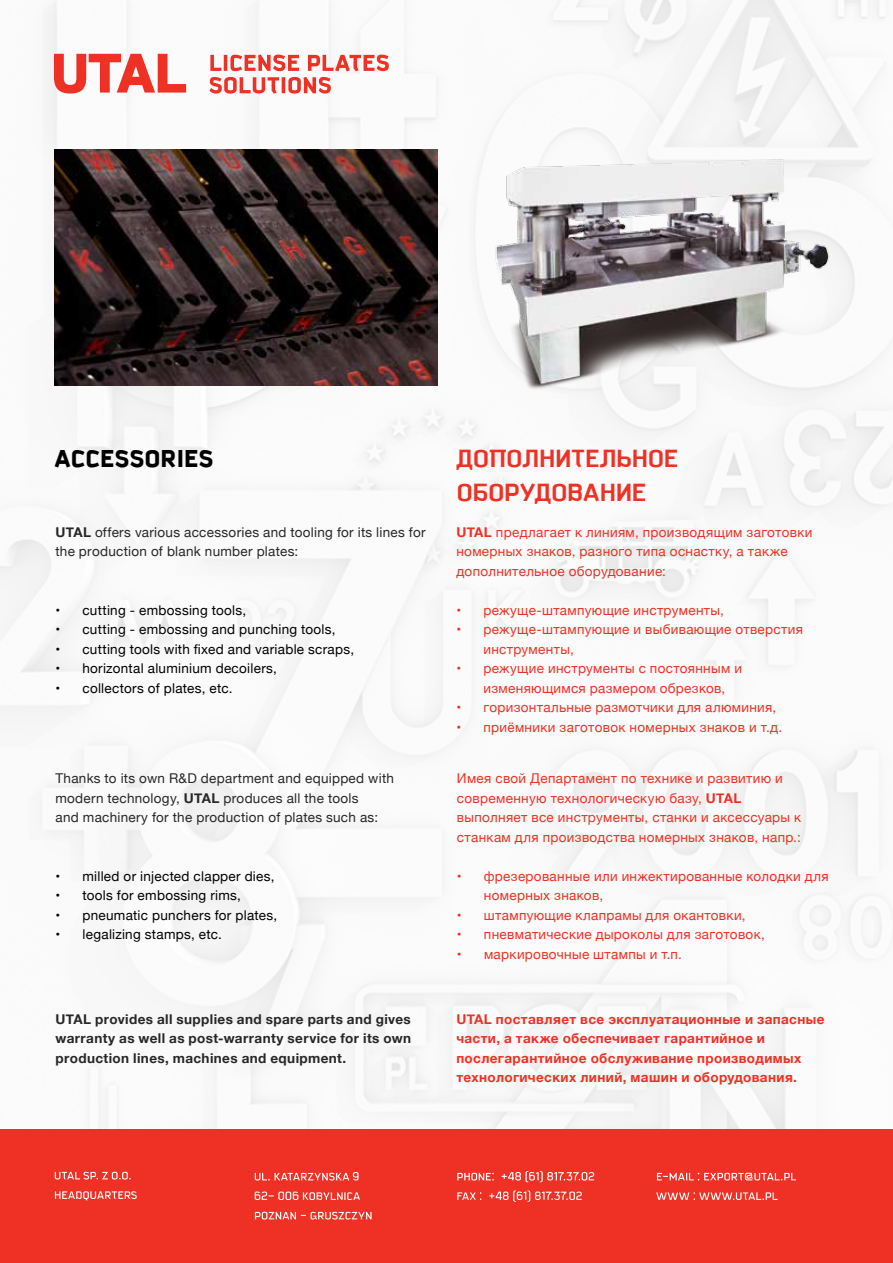
<style>
.page{position:relative;width:893px;height:1263px;background:#fff}
.page>*{position:absolute;margin:0;border:0;box-sizing:border-box;transform-origin:0 0}
.t1{font:700 33px "Kautiva Uni";letter-spacing:.005em;color:#000}
.t2{font:700 27px/34.5px "Kautiva Cyrillic";color:#ee3124}
.t3{font:13.5px/19.5px "Helvetica Neue";letter-spacing:.025em;color:#ee3124}
.t4{font:13.5px "Helvetica Neue";letter-spacing:.02em;color:#000}
.t5{font:13.5px/19.5px "Helvetica Neue";letter-spacing:.02em;color:#282627}
.t6{font:700 13.5px/19.5px "Helvetica Neue";letter-spacing:.03em;color:#ee3124}
.t7{font:700 13.5px/19.5px "Helvetica Neue";letter-spacing:.03em;color:#282627;text-align:justify}
.s1{font-weight:700}
</style>
<div class="page">
<img style="left:0;top:0;width:893px;height:1129px">
<svg style="left:210px;top:77px;width:121px;height:17px"></svg>
<svg style="left:210px;top:54px;width:179px;height:17px"></svg>
<svg style="left:54px;top:54px;width:132px;height:40px"></svg>
<div style="left:0;top:1129px;width:893px;height:134px;background:#ee3124"></div>
<svg style="left:55px;top:1172px;width:76px;height:7px"></svg>
<svg style="left:255px;top:1212px;width:117px;height:7px"></svg>
<svg style="left:255px;top:1191px;width:105px;height:9px"></svg>
<svg style="left:255px;top:1172px;width:104px;height:8px"></svg>
<svg style="left:457px;top:1190px;width:125px;height:12px"></svg>
<svg style="left:457px;top:1171px;width:137px;height:11px"></svg>
<svg style="left:656px;top:1192px;width:121px;height:8px"></svg>
<svg style="left:657px;top:1173px;width:139px;height:7px"></svg>
<img style="left:54px;top:150px;width:383px;height:235px">
<img style="left:473px;top:150px;width:365px;height:252px">
<svg style="left:55px;top:1191px;width:82px;height:9px"></svg>
<h1 class="t1" style="left:55px;top:442px;width:160px">Accessories</h1>
<h2 class="t2" style="left:457px;top:441px;width:223px">Дополнительное оборудование</h2>
<p class="t5" style="left:55px;top:523px;width:372px"><span class="s1">UTAL</span> offers various accessories and tooling for its lines for the production of blank number plates:</p>
<p class="t3" style="left:456px;top:523px;width:358px"><span class="s1">UTAL</span> предлагает к линиям, производящим заготовки номерных знаков, разного типа оснастку, а также дополнительное оборудование:</p>
<p class="t3" style="left:456px;top:601px;width:269px">• режуще-штампующие инструменты,</p>
<p class="t3" style="left:483px;top:620px;width:321px;text-indent:-27px">• режуще-штампующие и выбивающие отверстия инструменты,</p>
<p class="t3" style="left:483px;top:659px;width:260px;text-indent:-27px">• режущие инструменты с постоянным и изменяющимся размером обрезков,</p>
<p class="t3" style="left:456px;top:698px;width:321px">• горизонтальные размотчики для алюминия,</p>
<p class="t3" style="left:456px;top:718px;width:327px">• приёмники заготовок номерных знаков и т.д.</p>
<p class="t4" style="left:55px;top:600px;width:192px">• cutting - embossing tools,</p>
<p class="t4" style="left:55px;top:620px;width:282px">• cutting - embossing and punching tools,</p>
<p class="t4" style="left:55px;top:639px;width:300px">• cutting tools with fixed and variable scraps,</p>
<p class="t4" style="left:55px;top:659px;width:223px">• horizontal aluminium decoilers,</p>
<p class="t4" style="left:55px;top:678px;width:179px">• collectors of plates, etc.</p>
<p class="t5" style="left:55px;top:769px;width:340px">Thanks to its own R&amp;D department and equipped with modern technology, <span class="s1">UTAL</span> produces all the tools<br>and machinery for the production of plates such as:</p>
<p class="t4" style="left:55px;top:866px;width:221px">• milled or injected clapper dies,</p>
<p class="t4" style="left:55px;top:886px;width:187px">• tools for embossing rims,</p>
<p class="t4" style="left:55px;top:905px;width:223px">• pneumatic punchers for plates,</p>
<p class="t4" style="left:55px;top:925px;width:168px">• legalizing stamps, etc.</p>
<p class="t3" style="left:457px;top:769px;width:346px">Имея свой Департамент по технике и развитию и современную технологическую базу, <span class="s1">UTAL </span>выполняет все инструменты, станки и аксессуары к станкам для производства номерных знаков, напр.:</p>
<p class="t3" style="left:484px;top:867px;width:346px;text-indent:-27px">• фрезерованные или инжектированные колодки для номерных знаков,</p>
<p class="t3" style="left:457px;top:906px;width:290px">• штампующие клапрамы для окантовки,</p>
<p class="t3" style="left:457px;top:925px;width:309px">• пневматические дыроколы для заготовок,</p>
<p class="t3" style="left:457px;top:945px;width:226px">• маркировочные штампы и т.п.</p>
<p class="t7" style="left:55px;top:1009px;width:357px">UTAL provides all supplies and spare parts and gives warranty as well as post-warranty service for its own production lines, machines and equipment.</p>
<p class="t6" style="left:456px;top:1009px;width:369px">UTAL поставляет все эксплуатационные и запасные части, а также обеспечивает гарантийное и послегарантийное обслуживание производимых технологических линий, машин и оборудования.</p>
</div>
